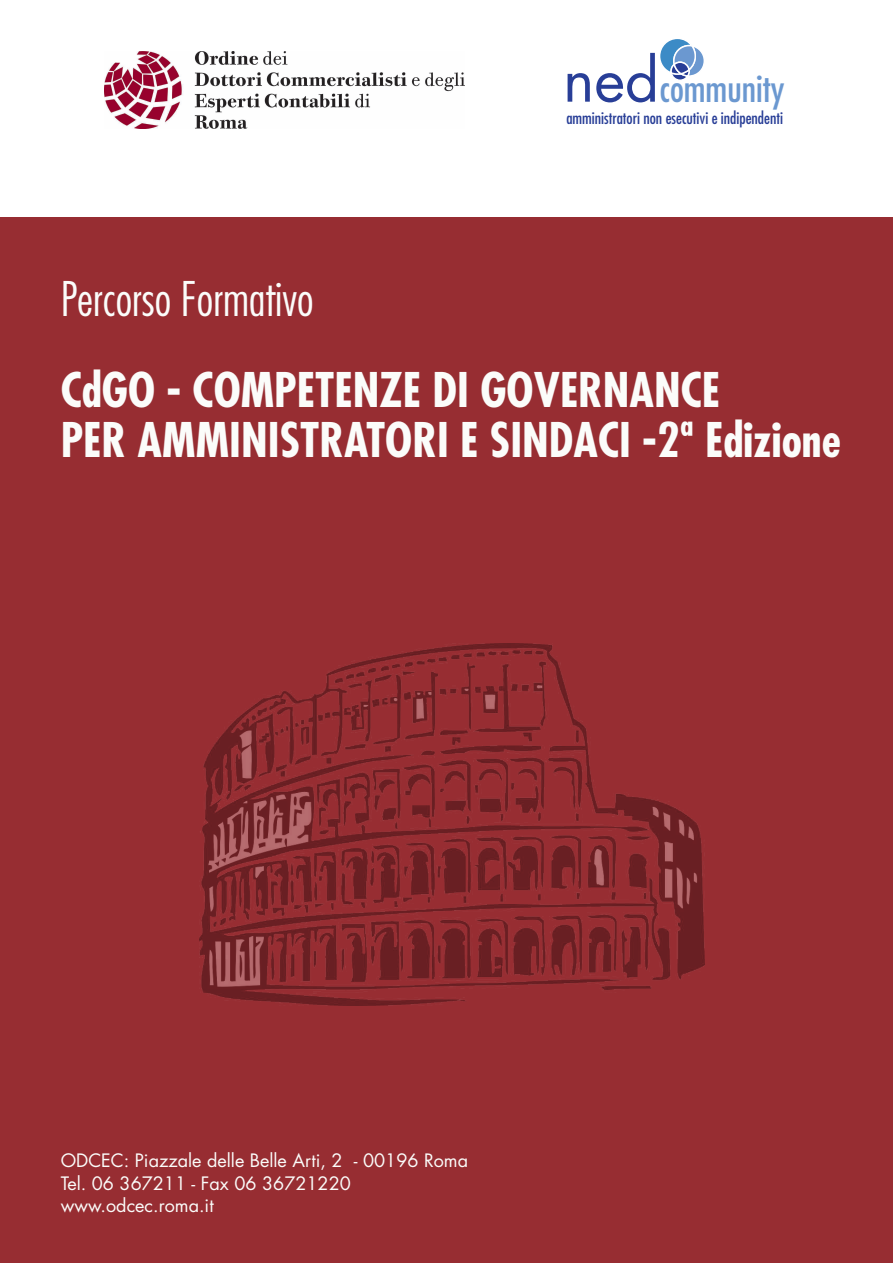
<style>
.page{position:relative;width:893px;height:1263px;background:#fff}
.page>*{position:absolute;margin:0;border:0;box-sizing:border-box;transform-origin:0 0}
.t1{font:59.1px "Futura Std";color:#283e97}
.t2{font:700 condensed 46.5px/49.5px "Futura Std";color:#fbfcfa}
.t3{font:300 condensed 46.5px "Futura Std";color:#fbfcfa}
.t4{font:condensed 36.9px "Futura Std";color:#6b98d0}
.t5{font:18px/22.5px "Futura Std";color:#fbfcfa}
.t6{font:condensed 16.35px "Futura Std";color:#283e97}
</style>
<div class="page">
<div style="left:0;top:217px;width:893px;height:1046px;background:#972d32"></div>
<img style="left:105px;top:51px;width:360px;height:78px">
<svg style="left:660px;top:39px;width:44px;height:41px"></svg>
<img style="left:200px;top:644px;width:504px;height:361px">
<h2 class="t3" style="left:61px;top:271px;width:254px">Percorso Formativo</h2>
<h1 class="t1" style="left:563px;top:42px;width:98px">ned</h1>
<h3 class="t4" style="left:660px;top:66px;width:126px">community</h3>
<p class="t6" style="left:566px;top:109px;width:218px">amministratori non esecutivi e indipendenti</p>
<h2 class="t2" style="left:61px;top:366px;width:782px">CdGO - COMPETENZE DI GOVERNANCE<br>PER AMMINISTRATORI E SINDACI -2ª Edizione</h2>
<p class="t5" style="left:61px;top:1149px;width:409px">ODCEC: Piazzale delle Belle Arti, 2 - 00196 Roma<br>Tel. 06 367211 - Fax 06 36721220 www.odcec.roma.it</p>
</div>
